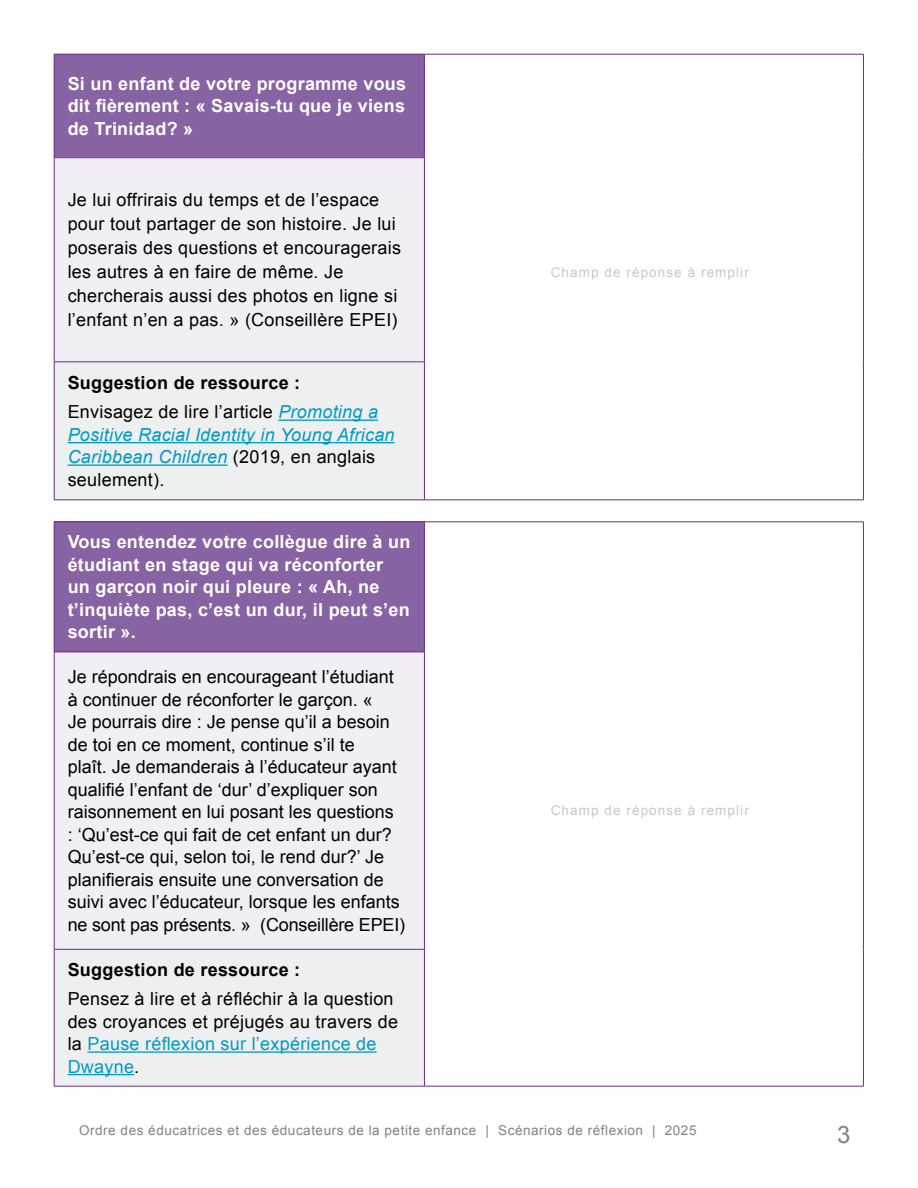
<style>
.page{position:relative;width:918px;height:1188px;background:#fff}
.page>*{position:absolute;margin:0;border:0;box-sizing:border-box;transform-origin:0 0}
.t1{font:24px "Arial";color:#808285}
.t2{font:18px/22.5px "Arial";color:#000}
.t3{font:700 18px/22.5px "Arial";letter-spacing:.015em;color:#fff;text-align:justify}
.t4{font:italic 18px/22.5px "Arial";letter-spacing:.015em;color:#009ac7}
.t5{font:700 18px "Arial";letter-spacing:.015em;color:#000}
.t6{font:13.5px "Arial";letter-spacing:.04em;color:#808285}
.t7{font:13.5px "Arial";letter-spacing:.08em;color:#c7c8ca}
.s1{font-style:normal;color:#000}
.s2{color:#009ac7}
</style>
<div class="page">
<div style="left:54px;top:54px;width:370px;height:104px;background:#8863a3"></div>
<div style="left:54px;top:158px;width:370px;height:204px;background:#f1eef5"></div>
<div style="left:54px;top:362px;width:370px;height:138px;background:#eef0f0"></div>
<hr style="left:54px;top:54px;width:370px;height:1px;background:#652d89">
<hr style="left:54px;top:54px;width:1px;height:103px;background:#652d89">
<hr style="left:424px;top:54px;width:440px;height:1px;background:#652d89">
<hr style="left:424px;top:54px;width:1px;height:103px;background:#652d89">
<hr style="left:863px;top:54px;width:1px;height:104px;background:#652d89">
<hr style="left:863px;top:158px;width:1px;height:204px;background:#652d89">
<hr style="left:863px;top:362px;width:1px;height:138px;background:#652d89">
<hr style="left:424px;top:500px;width:440px;height:1px;background:#652d89">
<hr style="left:54px;top:157px;width:371px;height:1px;background:#652d89">
<hr style="left:54px;top:158px;width:1px;height:204px;background:#652d89">
<hr style="left:424px;top:158px;width:1px;height:204px;background:#652d89">
<hr style="left:54px;top:362px;width:371px;height:1px;background:#652d89">
<hr style="left:54px;top:362px;width:1px;height:138px;background:#652d89">
<hr style="left:424px;top:362px;width:1px;height:138px;background:#652d89">
<hr style="left:54px;top:500px;width:370px;height:1px;background:#652d89">
<hr style="left:278px;top:420px;width:100px;height:1px;background:#009ac7">
<hr style="left:68px;top:442px;width:327px;height:1px;background:#009ac7">
<hr style="left:68px;top:465px;width:160px;height:1px;background:#009ac7">
<div style="left:54px;top:522px;width:370px;height:130px;background:#8863a3"></div>
<div style="left:54px;top:652px;width:370px;height:297px;background:#f1eef5"></div>
<div style="left:54px;top:949px;width:370px;height:137px;background:#eef0f0"></div>
<hr style="left:54px;top:522px;width:370px;height:1px;background:#652d89">
<hr style="left:54px;top:522px;width:1px;height:130px;background:#652d89">
<hr style="left:424px;top:522px;width:440px;height:1px;background:#652d89">
<hr style="left:424px;top:522px;width:1px;height:130px;background:#652d89">
<hr style="left:863px;top:522px;width:1px;height:130px;background:#652d89">
<hr style="left:863px;top:652px;width:1px;height:297px;background:#652d89">
<hr style="left:863px;top:949px;width:1px;height:137px;background:#652d89">
<hr style="left:424px;top:1086px;width:440px;height:1px;background:#652d89">
<hr style="left:54px;top:652px;width:371px;height:1px;background:#652d89">
<hr style="left:54px;top:652px;width:1px;height:297px;background:#652d89">
<hr style="left:424px;top:652px;width:1px;height:297px;background:#652d89">
<hr style="left:54px;top:949px;width:371px;height:1px;background:#652d89">
<hr style="left:54px;top:950px;width:1px;height:136px;background:#652d89">
<hr style="left:424px;top:950px;width:1px;height:136px;background:#652d89">
<hr style="left:54px;top:1086px;width:370px;height:1px;background:#652d89">
<hr style="left:88px;top:1051px;width:289px;height:2px;background:#009ac7">
<hr style="left:68px;top:1074px;width:66px;height:1px;background:#009ac7">
<p class="t3" style="left:68px;top:73px;width:340px">Si un enfant de votre programme vous dit fièrement : « Savais-tu que je viens de Trinidad? »</p>
<p class="t2" style="left:68px;top:188px;width:335px;line-height:24px">Je lui offrirais du temps et de l’espace pour tout partager de son histoire. Je lui poserais des questions et encouragerais les autres à en faire de même. Je chercherais aussi des photos en ligne si l’enfant n’en a pas. » (Conseillère EPEI)</p>
<p class="t5" style="left:68px;top:371px;width:234px">Suggestion de ressource :</p>
<p class="t4" style="left:68px;top:401px;width:328px"><span class="s1">Envisagez de lire l’article</span> Promoting a Positive Racial Identity in Young African Caribbean Children <span class="s1">(2019, en anglais seulement).</span></p>
<p class="t3" style="left:68px;top:531px;width:344px;text-align:left">Vous entendez votre collègue dire à un étudiant en stage qui va réconforter<br>un garçon noir qui pleure : « Ah, ne t’inquiète pas, c’est un dur, il peut s’en sortir ».</p>
<p class="t2" style="left:68px;top:666px;width:339px">Je répondrais en encourageant l’étudiant à continuer de réconforter le garçon. «<br>Je pourrais dire : Je pense qu’il a besoin de toi en ce moment, continue s’il te<br>plaît. Je demanderais à l’éducateur ayant qualifié l’enfant de ‘dur’ d’expliquer son raisonnement en lui posant les questions<br>: ‘Qu’est-ce qui fait de cet enfant un dur?<br>Qu’est-ce qui, selon toi, le rend dur?’ Je planifierais ensuite une conversation de suivi avec l’éducateur, lorsque les enfants ne sont pas présents. » (Conseillère EPEI)</p>
<p class="t5" style="left:68px;top:958px;width:234px">Suggestion de ressource :</p>
<p class="t2" style="left:68px;top:988px;width:332px">Pensez à lire et à réfléchir à la question des croyances et préjugés au travers de la <span class="s2">Pause réflexion sur l’expérience de<br>Dwayne</span>.</p>
<p class="t7" style="left:551px;top:263px;width:200px">Champ de réponse à remplir</p>
<p class="t7" style="left:551px;top:802px;width:200px">Champ de réponse à remplir</p>
<p class="t6" style="left:79px;top:1122px;width:619px">Ordre des éducatrices et des éducateurs de la petite enfance | Scénarios de réflexion | 2025</p>
<h1 class="t1" style="left:837px;top:1119px;width:15px">3</h1>
</div>
